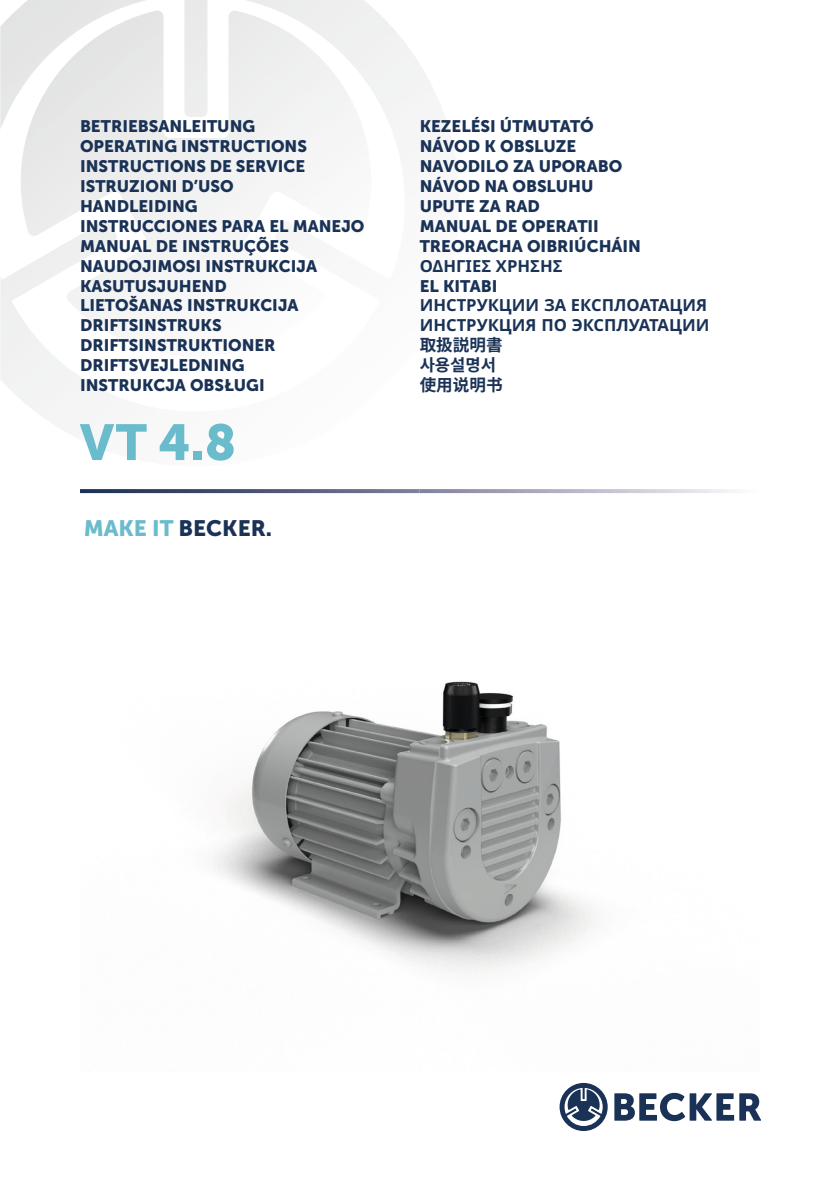
<style>
.page{position:relative;width:840px;height:1191px;background:#fff}
.page>*{position:absolute;margin:0;border:0;box-sizing:border-box;transform-origin:0 0}
.t1{font:50.2px "Museo Sans 900";color:#6abbcb}
.t2{font:22.2px "Museo Sans 900";color:#1a3256}
.t3{font:16.6px/20px "Museo Sans 900";color:#1a3256}
.t4{font:700 16.6px/20px "Noto Sans";color:#1a3256}
.t5{font:700 16.6px "Noto Sans CJ Kjp";color:#1a3256}
.t6{font:700 16.6px "Noto Sans CJ Kkr";color:#1a3256}
.s1{color:#6abbcb}
</style>
<div class="page">
<img style="left:0;top:0;width:433px;height:417px">
<img style="left:21px;top:11px;width:207px;height:299px">
<svg style="left:80px;top:489px;width:339px;height:4px"></svg>
<svg style="left:419px;top:489px;width:317px;height:4px"></svg>
<svg style="left:614px;top:1092px;width:119px;height:29px"></svg>
<svg style="left:739px;top:1093px;width:21px;height:27px"></svg>
<svg style="left:559px;top:1083px;width:48px;height:48px"></svg>
<img style="left:211px;top:681px;width:390px;height:294px">
<p class="t3" style="left:80px;top:116px;width:286px">BETRIEBSANLEITUNG<br>OPERATING INSTRUCTIONS<br>INSTRUCTIONS DE SERVICE<br>ISTRUZIONI D’USO<br>HANDLEIDING<br>INSTRUCCIONES PARA EL MANEJO<br>MANUAL DE INSTRUÇÕES<br>NAUDOJIMOSI INSTRUKCIJA<br>KASUTUSJUHEND<br>LIETOŠANAS INSTRUKCIJA<br>DRIFTSINSTRUKS<br>DRIFTSINSTRUKTIONER<br>DRIFTSVEJLEDNING<br>INSTRUKCJA OBSŁUGI</p>
<p class="t3" style="left:419px;top:116px;width:223px">KEZELÉSI ÚTMUTATÓ<br>NÁVOD K OBSLUZE<br>NAVODILO ZA UPORABO<br>NÁVOD NA OBSLUHU<br>UPUTE ZA RAD<br>MANUAL DE OPERATII<br>TREORACHA OIBRIÚCHÁIN</p>
<p class="t4" style="left:419px;top:256px;width:144px">ΟΔΗΓΊΕΣ ΧΡΉΣΗΣ</p>
<p class="t3" style="left:419px;top:276px;width:79px">EL KITABI</p>
<p class="t4" style="left:419px;top:296px;width:291px">ИНСТРУКЦИИ ЗА ЕКСПЛОАТАЦИЯ<br>ИНСТРУКЦИЯ ПО ЭКСПЛУАТАЦИИ</p>
<p class="t5" style="left:419px;top:336px;width:84px">取扱説明書</p>
<p class="t6" style="left:419px;top:356px;width:78px">사용설명서</p>
<p class="t5" style="left:419px;top:376px;width:84px">使用说明书</p>
<h1 class="t1" style="left:80px;top:414px;width:157px">VT 4.8</h1>
<h2 class="t2" style="left:84px;top:516px;width:190px"><span class="s1">MAKE IT</span> BECKER.</h2>
</div>
